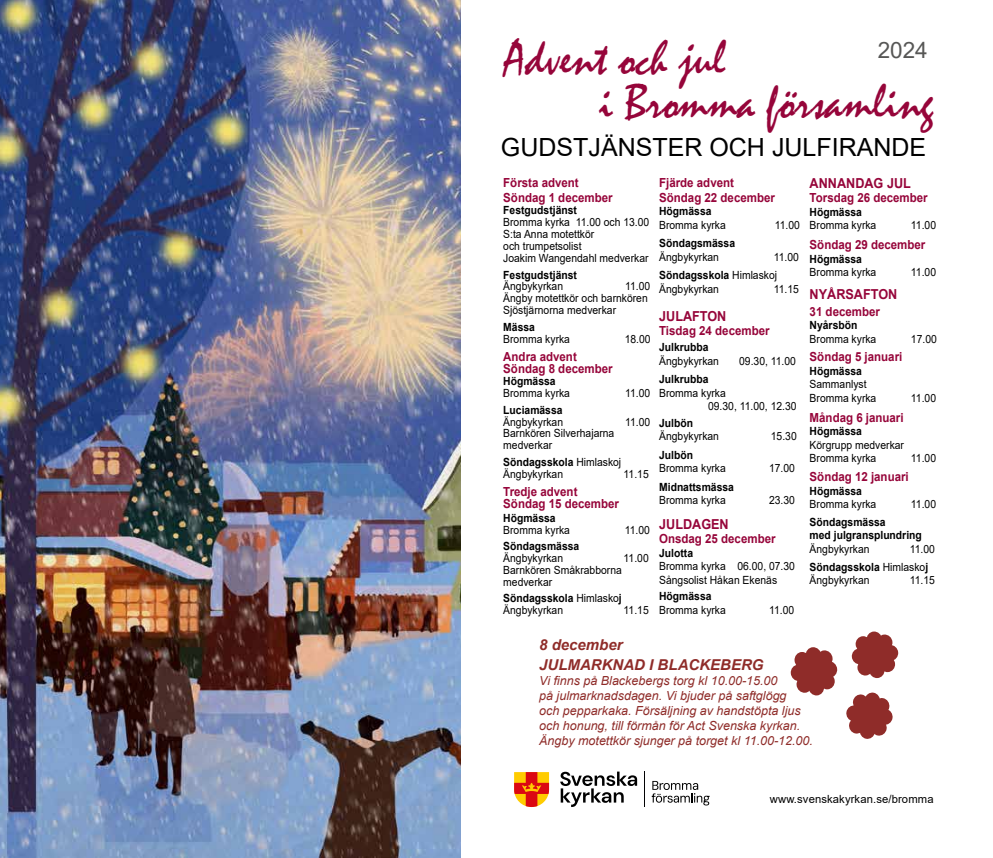
<style>
.page{position:relative;width:993px;height:858px;background:#fff}
.page>*{position:absolute;margin:0;border:0;box-sizing:border-box;transform-origin:0 0}
.t1{font:50px/43.8px "Mistral";color:#96053a;scale:.95 1}
.t2{font:25px "Arial";color:#000}
.t3{font:22.5px "Arial";color:#575756}
.t4{font:italic 700 15px/20px "Arial";color:#8f2c29}
.t5{font:700 13.75px "Arial";color:#96053a;scale:.92 1}
.t6{font:700 12.5px/15px "Arial";color:#96053a;scale:.92 1}
.t7{font:italic 12.5px/15px "Arial";color:#8f2c29}
.t8{font:11.25px/11.9px "Arial";color:#000;scale:.92 1}
.t9{font:700 11.25px/13.8px "Arial";color:#000;scale:.92 1}
.t10{font:11.25px "Arial";color:#000}
.s1{font-weight:700}
</style>
<div class="page">
<img style="left:0;top:0;width:460px;height:857px">
<svg style="left:805px;top:653px;width:28px;height:39px"></svg>
<div style="left:805px;top:647px;width:16px;height:16px;background:#8f2c29;border-radius:50%"></div>
<div style="left:794px;top:651px;width:16px;height:17px;background:#8f2c29;border-radius:50%"></div>
<div style="left:790px;top:664px;width:16px;height:17px;background:#8f2c29;border-radius:50%"></div>
<div style="left:796px;top:676px;width:16px;height:17px;background:#8f2c29;border-radius:50%"></div>
<div style="left:807px;top:678px;width:17px;height:17px;background:#8f2c29;border-radius:50%"></div>
<div style="left:816px;top:650px;width:16px;height:17px;background:#8f2c29;border-radius:50%"></div>
<div style="left:820px;top:661px;width:17px;height:16px;background:#8f2c29;border-radius:50%"></div>
<div style="left:818px;top:672px;width:16px;height:17px;background:#8f2c29;border-radius:50%"></div>
<svg style="left:866px;top:638px;width:27px;height:36px"></svg>
<div style="left:866px;top:631px;width:16px;height:16px;background:#8f2c29;border-radius:50%"></div>
<div style="left:855px;top:636px;width:16px;height:16px;background:#8f2c29;border-radius:50%"></div>
<div style="left:851px;top:648px;width:16px;height:16px;background:#8f2c29;border-radius:50%"></div>
<div style="left:856px;top:659px;width:16px;height:16px;background:#8f2c29;border-radius:50%"></div>
<div style="left:868px;top:662px;width:16px;height:16px;background:#8f2c29;border-radius:50%"></div>
<div style="left:876px;top:634px;width:16px;height:16px;background:#8f2c29;border-radius:50%"></div>
<div style="left:882px;top:644px;width:16px;height:17px;background:#8f2c29;border-radius:50%"></div>
<div style="left:879px;top:656px;width:16px;height:16px;background:#8f2c29;border-radius:50%"></div>
<svg style="left:846px;top:692px;width:46px;height:47px"></svg>
<svg style="left:651px;top:780px;width:58px;height:25px"></svg>
<svg style="left:514px;top:772px;width:35px;height:35px"></svg>
<svg style="left:560px;top:771px;width:77px;height:36px"></svg>
<hr style="left:644px;top:771px;width:1px;height:35px;background:#020203">
<h1 class="t1" style="left:599px;top:37px;width:353px;text-indent:-95px">Advent och jul<br>i Bromma församling</h1>
<h3 class="t3" style="left:877px;top:35px;width:52px">2024</h3>
<h2 class="t2" style="left:500px;top:130px;width:427px">GUDSTJÄNSTER OCH JULFIRANDE</h2>
<p class="t6" style="left:503px;top:175px;width:120px">Första advent<br>Söndag 1 december</p>
<p class="t9" style="left:503px;top:203px;width:82px">Festgudstjänst</p>
<p class="t8" style="left:503px;top:216px;width:160px">Bromma kyrka 11.00 och 13.00<br>S:ta Anna motettkör<br>och trumpetsolist<br>Joakim Wangendahl medverkar</p>
<p class="t9" style="left:503px;top:268px;width:82px">Festgudstjänst</p>
<p class="t8" style="left:503px;top:280px;width:67px">Ängbykyrkan</p>
<p class="t8" style="left:503px;top:280px;width:161px;text-indent:122px">11.00<br>Ängby motettkör och barnkören<br>Sjöstjärnorna medverkar</p>
<p class="t9" style="left:503px;top:320px;width:36px">Mässa</p>
<p class="t8" style="left:503px;top:333px;width:74px">Bromma kyrka</p>
<p class="t8" style="left:624px;top:333px;width:30px">18.00</p>
<p class="t6" style="left:503px;top:351px;width:120px;line-height:11.9px">Andra advent<br>Söndag 8 december</p>
<p class="t9" style="left:503px;top:374px;width:58px">Högmässa</p>
<p class="t8" style="left:503px;top:387px;width:74px">Bromma kyrka</p>
<p class="t8" style="left:625px;top:387px;width:29px">11.00</p>
<p class="t9" style="left:503px;top:403px;width:66px">Luciamässa</p>
<p class="t8" style="left:503px;top:415px;width:67px">Ängbykyrkan</p>
<p class="t8" style="left:625px;top:415px;width:29px">11.00</p>
<p class="t8" style="left:503px;top:427px;width:122px">Barnkören Silverhajarna medverkar</p>
<p class="t8" style="left:503px;top:456px;width:130px"><span class="s1">Söndagsskola</span> Himlaskoj<br>Ängbykyrkan</p>
<p class="t8" style="left:623px;top:468px;width:29px">11.15</p>
<p class="t6" style="left:503px;top:486px;width:127px;line-height:11.9px">Tredje advent<br>Söndag 15 december</p>
<p class="t9" style="left:503px;top:511px;width:58px">Högmässa</p>
<p class="t8" style="left:503px;top:523px;width:74px">Bromma kyrka</p>
<p class="t8" style="left:624px;top:523px;width:29px">11.00</p>
<p class="t9" style="left:503px;top:539px;width:84px">Söndagsmässa</p>
<p class="t8" style="left:503px;top:552px;width:67px">Ängbykyrkan</p>
<p class="t8" style="left:623px;top:552px;width:29px">11.00</p>
<p class="t8" style="left:503px;top:563px;width:130px">Barnkören Småkrabborna medverkar</p>
<p class="t8" style="left:503px;top:592px;width:130px"><span class="s1">Söndagsskola</span> Himlasko<span class="s1">j<br></span>Ängbykyrkan</p>
<p class="t8" style="left:623px;top:603px;width:29px">11.15</p>
<p class="t6" style="left:659px;top:175px;width:127px">Fjärde advent<br>Söndag 22 december</p>
<p class="t9" style="left:659px;top:204px;width:58px">Högmässa</p>
<p class="t8" style="left:659px;top:219px;width:74px">Bromma kyrka</p>
<p class="t8" style="left:774px;top:219px;width:29px">11.00</p>
<p class="t9" style="left:659px;top:236px;width:84px">Söndagsmässa</p>
<p class="t8" style="left:659px;top:251px;width:67px">Ängbykyrkan</p>
<p class="t8" style="left:659px;top:247px;width:153px;line-height:18.5px;text-indent:114px">11.00<br><span class="s1">Söndagsskola</span> Himlaskoj</p>
<p class="t8" style="left:659px;top:283px;width:67px">Ängbykyrkan</p>
<p class="t8" style="left:773px;top:283px;width:29px">11.15</p>
<p class="t5" style="left:659px;top:307px;width:75px">JULAFTON</p>
<p class="t6" style="left:659px;top:323px;width:121px">Tisdag 24 december</p>
<p class="t9" style="left:659px;top:341px;width:55px">Julkrubba</p>
<p class="t8" style="left:659px;top:355px;width:67px">Ängbykyrkan</p>
<p class="t8" style="left:739px;top:355px;width:63px">09.30, 11.00</p>
<p class="t9" style="left:659px;top:373px;width:55px">Julkrubba</p>
<p class="t8" style="left:707px;top:386px;width:98px;line-height:13.5px;text-indent:-49px">Bromma kyrka<br>09.30, 11.00, 12.30</p>
<p class="t9" style="left:659px;top:416px;width:38px">Julbön</p>
<p class="t8" style="left:659px;top:430px;width:67px">Ängbykyrkan</p>
<p class="t8" style="left:770px;top:430px;width:30px">15.30</p>
<p class="t9" style="left:659px;top:448px;width:38px">Julbön</p>
<p class="t8" style="left:659px;top:462px;width:74px">Bromma kyrka</p>
<p class="t8" style="left:768px;top:462px;width:30px">17.00</p>
<p class="t9" style="left:659px;top:480px;width:83px">Midnattsmässa</p>
<p class="t8" style="left:659px;top:494px;width:74px">Bromma kyrka</p>
<p class="t8" style="left:768px;top:494px;width:30px">23.30</p>
<p class="t5" style="left:659px;top:514px;width:77px">JULDAGEN</p>
<p class="t6" style="left:659px;top:531px;width:128px">Onsdag 25 december</p>
<p class="t9" style="left:659px;top:546px;width:38px">Julotta</p>
<p class="t8" style="left:659px;top:559px;width:149px;line-height:13.5px">Bromma kyrka 06.00, 07.30<br>Sångsolist Håkan Ekenäs</p>
<p class="t9" style="left:659px;top:589px;width:58px">Högmässa</p>
<p class="t8" style="left:659px;top:603px;width:74px">Bromma kyrka</p>
<p class="t8" style="left:768px;top:603px;width:29px">11.00</p>
<p class="t5" style="left:809px;top:174px;width:111px">ANNANDAG JUL</p>
<p class="t6" style="left:809px;top:190px;width:130px">Torsdag 26 december</p>
<p class="t9" style="left:809px;top:205px;width:58px">Högmässa</p>
<p class="t8" style="left:809px;top:219px;width:74px">Bromma kyrka</p>
<p class="t8" style="left:910px;top:219px;width:29px">11.00</p>
<p class="t6" style="left:809px;top:237px;width:127px">Söndag 29 december</p>
<p class="t9" style="left:809px;top:252px;width:58px">Högmässa</p>
<p class="t8" style="left:809px;top:266px;width:74px">Bromma kyrka</p>
<p class="t8" style="left:910px;top:266px;width:29px">11.00</p>
<p class="t5" style="left:809px;top:285px;width:97px">NYÅRSAFTON</p>
<p class="t6" style="left:809px;top:304px;width:78px">31 december</p>
<p class="t9" style="left:809px;top:318px;width:53px">Nyårsbön</p>
<p class="t8" style="left:809px;top:332px;width:74px">Bromma kyrka</p>
<p class="t8" style="left:910px;top:332px;width:30px">17.00</p>
<p class="t6" style="left:809px;top:349px;width:102px">Söndag 5 januari</p>
<p class="t9" style="left:809px;top:364px;width:58px">Högmässa</p>
<p class="t8" style="left:809px;top:377px;width:74px;line-height:13.5px">Sammanlyst<br>Bromma kyrka</p>
<p class="t8" style="left:910px;top:392px;width:29px">11.00</p>
<p class="t6" style="left:809px;top:410px;width:104px">Måndag 6 januari</p>
<p class="t9" style="left:809px;top:424px;width:58px">Högmässa</p>
<p class="t8" style="left:809px;top:438px;width:104px;line-height:13.5px">Körgrupp medverkar<br>Bromma kyrka</p>
<p class="t8" style="left:910px;top:452px;width:29px">11.00</p>
<p class="t6" style="left:809px;top:469px;width:109px">Söndag 12 januari</p>
<p class="t9" style="left:809px;top:484px;width:58px">Högmässa</p>
<p class="t8" style="left:809px;top:498px;width:74px">Bromma kyrka</p>
<p class="t8" style="left:910px;top:498px;width:29px">11.00</p>
<p class="t9" style="left:809px;top:515px;width:123px">Söndagsmässa<br>med julgransplundring</p>
<p class="t8" style="left:809px;top:543px;width:67px">Ängbykyrkan</p>
<p class="t8" style="left:809px;top:539px;width:138px;line-height:18.5px;text-indent:100px">11.00<br><span class="s1">Söndagsskola</span> Himlasko<span class="s1">j</span></p>
<p class="t8" style="left:809px;top:574px;width:67px">Ängbykyrkan</p>
<p class="t8" style="left:909px;top:574px;width:29px">11.15</p>
<h3 class="t4" style="left:539px;top:635px;width:226px">8 december<br>JULMARKNAD I BLACKEBERG</h3>
<p class="t7" style="left:539px;top:673px;width:275px">Vi finns på Blackebergs torg kl 10.00-15.00<br>på julmarknadsdagen. Vi bjuder på saftglögg<br>och pepparkaka. Försäljning av handstöpta ljus och honung, till förmån för Act Svenska kyrkan.<br>Ängby motettkör sjunger på torget kl 11.00-12.00.</p>
<p class="t10" style="left:769px;top:791px;width:165px">www.svenskakyrkan.se/bromma</p>
</div>
